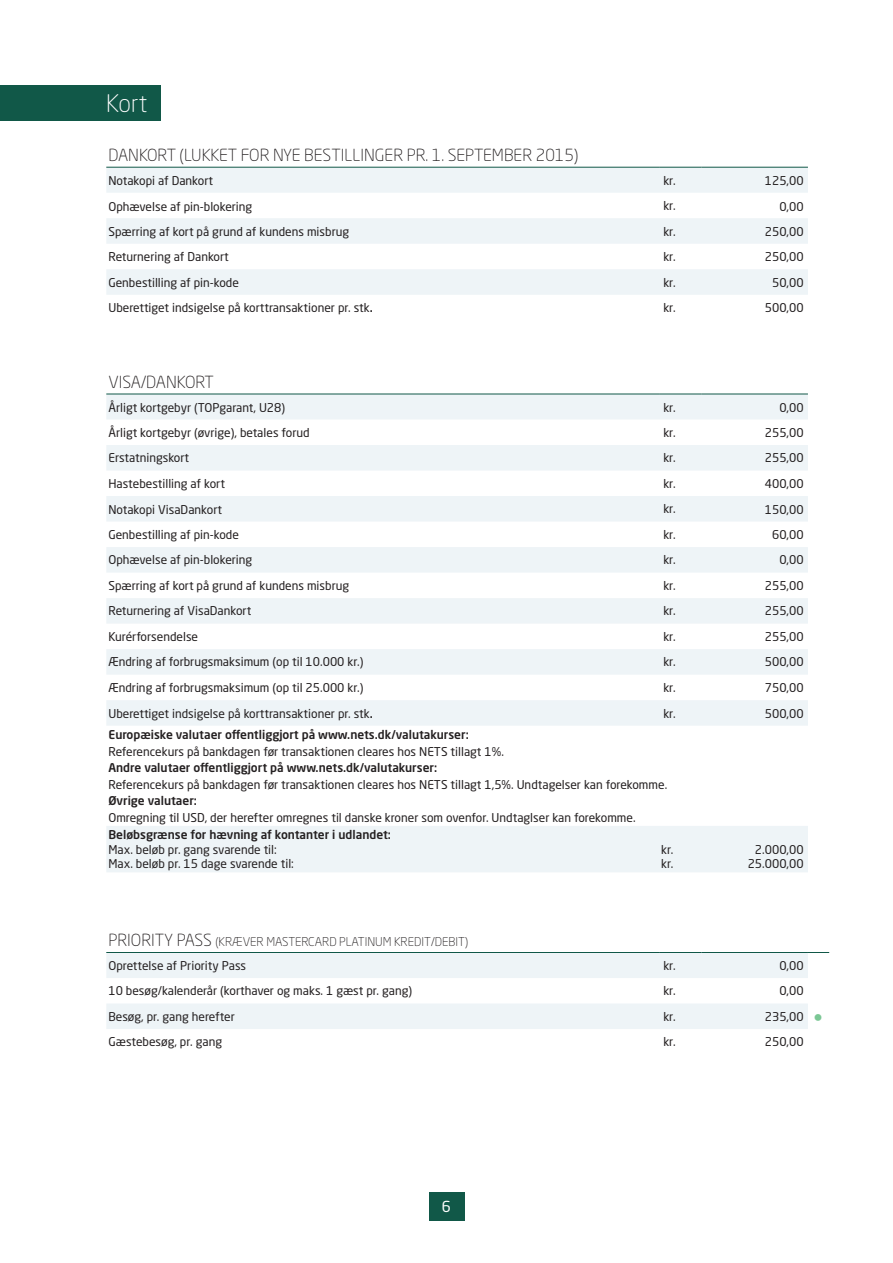
<style>
.page{position:relative;width:893px;height:1263px;background:#fff}
.page>*{position:absolute;margin:0;border:0;box-sizing:border-box;transform-origin:0 0}
.t1{font:300 24px "Neo Sans Std";color:#fff}
.t2{font:300 16.5px "Neo Sans Std";color:#231f20}
.t3{font:15px "Neo Sans Std";color:#fff}
.t4{font:12px/14.4px "Neo Sans Std";color:#231f20}
.t5{font:500 12px "Neo Sans Std";color:#231f20}
.t6{font:300 12px/23.9px "Neo Sans Std";color:#231f20}
.s1{font-weight:500}
.s2{font-size:16.5px}
.s3{font-weight:400}
</style>
<div class="page">
<svg style="left:106px;top:168px;width:702px;height:127px;fill:#eef4f7"></svg>
<hr style="left:106px;top:167px;width:553px;height:1px;background:#115848">
<hr style="left:659px;top:167px;width:43px;height:1px;background:#115848">
<hr style="left:702px;top:167px;width:106px;height:1px;background:#115848">
<svg style="left:106px;top:953px;width:702px;height:76px;fill:#eef4f7"></svg>
<hr style="left:106px;top:952px;width:553px;height:1px;background:#115848">
<hr style="left:659px;top:952px;width:43px;height:1px;background:#115848">
<hr style="left:702px;top:952px;width:106px;height:1px;background:#115848">
<svg style="left:808px;top:952px;width:21px;height:1px"></svg>
<svg style="left:106px;top:395px;width:702px;height:477px"></svg>
<hr style="left:106px;top:394px;width:553px;height:1px;background:#115848">
<hr style="left:659px;top:394px;width:43px;height:1px;background:#115848">
<hr style="left:702px;top:394px;width:106px;height:1px;background:#115848">
<div style="left:0;top:85px;width:160px;height:35px;background:#115848"></div>
<div style="left:429px;top:1192px;width:35px;height:28px;background:#115848"></div>
<h1 class="t1" style="left:106px;top:89px;width:43px">Kort</h1>
<h2 class="t2" style="left:108px;top:145px;width:471px">DANKORT (LUKKET FOR NYE BESTILLINGER PR. 1. SEPTEMBER 2015)</h2>
<p class="t4" style="left:108px;top:173px;width:106px">Notakopi af Dankort</p>
<p class="t4" style="left:663px;top:173px;width:14px">kr.</p>
<p class="t4" style="left:765px;top:173px;width:40px">125,00</p>
<p class="t4" style="left:108px;top:199px;width:145px">Ophævelse af pin-blokering</p>
<p class="t4" style="left:663px;top:198px;width:14px">kr.</p>
<p class="t4" style="left:779px;top:199px;width:26px">0,00</p>
<p class="t4" style="left:108px;top:224px;width:242px">Spærring af kort på grund af kundens misbrug</p>
<p class="t4" style="left:663px;top:224px;width:14px">kr.</p>
<p class="t4" style="left:765px;top:224px;width:40px">250,00</p>
<p class="t4" style="left:108px;top:249px;width:122px">Returnering af Dankort</p>
<p class="t4" style="left:663px;top:249px;width:14px">kr.</p>
<p class="t4" style="left:765px;top:249px;width:40px">250,00</p>
<p class="t4" style="left:108px;top:275px;width:132px">Genbestilling af pin-kode</p>
<p class="t4" style="left:663px;top:275px;width:14px">kr.</p>
<p class="t4" style="left:772px;top:275px;width:33px">50,00</p>
<p class="t4" style="left:108px;top:300px;width:266px">Uberettiget indsigelse på korttransaktioner pr. stk<span class="s1">.</span></p>
<p class="t4" style="left:663px;top:300px;width:14px">kr.</p>
<p class="t4" style="left:765px;top:300px;width:40px">500,00</p>
<h2 class="t2" style="left:108px;top:372px;width:107px">VISA/DANKORT</h2>
<p class="t4" style="left:108px;top:401px;width:178px">Årligt kortgebyr (TOPgarant, U28)</p>
<p class="t4" style="left:663px;top:401px;width:14px">kr.</p>
<p class="t4" style="left:779px;top:401px;width:26px">0,00</p>
<p class="t4" style="left:108px;top:425px;width:203px">Årligt kortgebyr (øvrige), betales forud</p>
<p class="t4" style="left:663px;top:425px;width:14px">kr.</p>
<p class="t4" style="left:765px;top:425px;width:40px">255,00</p>
<p class="t4" style="left:108px;top:451px;width:82px">Erstatningskort</p>
<p class="t4" style="left:663px;top:451px;width:14px">kr.</p>
<p class="t4" style="left:765px;top:451px;width:40px">255,00</p>
<p class="t4" style="left:108px;top:476px;width:118px">Hastebestilling af kort</p>
<p class="t4" style="left:663px;top:476px;width:14px">kr.</p>
<p class="t4" style="left:765px;top:476px;width:40px">400,00</p>
<p class="t4" style="left:108px;top:503px;width:115px">Notakopi VisaDankort</p>
<p class="t4" style="left:663px;top:502px;width:14px">kr.</p>
<p class="t4" style="left:765px;top:503px;width:40px">150,00</p>
<p class="t4" style="left:108px;top:527px;width:132px">Genbestilling af pin-kode</p>
<p class="t4" style="left:663px;top:527px;width:14px">kr.</p>
<p class="t4" style="left:772px;top:527px;width:33px">60,00</p>
<p class="t4" style="left:108px;top:553px;width:145px">Ophævelse af pin-blokering</p>
<p class="t4" style="left:663px;top:553px;width:14px">kr.</p>
<p class="t4" style="left:779px;top:553px;width:26px">0,00</p>
<p class="t4" style="left:108px;top:578px;width:242px">Spærring af kort på grund af kundens misbrug</p>
<p class="t4" style="left:663px;top:578px;width:14px">kr.</p>
<p class="t4" style="left:765px;top:578px;width:40px">255,00</p>
<p class="t4" style="left:108px;top:604px;width:144px">Returnering af VisaDankort</p>
<p class="t4" style="left:663px;top:604px;width:14px">kr.</p>
<p class="t4" style="left:765px;top:604px;width:40px">255,00</p>
<p class="t4" style="left:108px;top:629px;width:91px">Kurérforsendelse</p>
<p class="t4" style="left:663px;top:629px;width:14px">kr.</p>
<p class="t4" style="left:765px;top:629px;width:40px">255,00</p>
<p class="t4" style="left:108px;top:655px;width:256px">Ændring af forbrugsmaksimum (op til 10.000 kr.)</p>
<p class="t4" style="left:663px;top:655px;width:14px">kr.</p>
<p class="t4" style="left:765px;top:655px;width:40px">500,00</p>
<p class="t4" style="left:108px;top:680px;width:256px">Ændring af forbrugsmaksimum (op til 25.000 kr.)</p>
<p class="t4" style="left:663px;top:680px;width:14px">kr.</p>
<p class="t4" style="left:765px;top:680px;width:40px">750,00</p>
<p class="t4" style="left:108px;top:706px;width:266px">Uberettiget indsigelse på korttransaktioner pr. stk<span class="s1">.</span></p>
<p class="t4" style="left:663px;top:706px;width:14px">kr.</p>
<p class="t4" style="left:765px;top:706px;width:40px">500,00</p>
<p class="t5" style="left:108px;top:727px;width:362px">Europæiske valutaer offentliggjort på www.nets.dk/valutakurser:</p>
<p class="t4" style="left:108px;top:744px;width:397px">Referencekurs på bankdagen før transaktionen cleares hos NETS tillagt 1%.</p>
<p class="t5" style="left:108px;top:760px;width:330px">Andre valutaer offentliggjort på www.nets.dk/valutakurser:</p>
<p class="t4" style="left:108px;top:777px;width:560px">Referencekurs på bankdagen før transaktionen cleares hos NETS tillagt 1,5%. Undtagelser kan forekomme.</p>
<p class="t5" style="left:108px;top:793px;width:90px">Øvrige valutaer:</p>
<p class="t4" style="left:108px;top:810px;width:529px">Omregning til USD, der herefter omregnes til danske kroner som ovenfor. Undtaglser kan forekomme.</p>
<p class="t5" style="left:108px;top:827px;width:284px">Beløbsgrænse for hævning af kontanter i udlandet:</p>
<p class="t4" style="left:108px;top:842px;width:187px">Max. beløb pr. gang svarende til:<br>Max. beløb pr. 15 dage svarende til:</p>
<p class="t4" style="left:661px;top:842px;width:14px">kr. kr.</p>
<p class="t4" style="left:748px;top:842px;width:57px;text-align:right">2.000,00<br>25.000,00</p>
<p class="t6" style="left:108px;top:930px;width:361px"><span class="s2">PRIORITY PASS</span> (KRÆVER MASTERCARD PLATINUM KREDIT/DEBIT)<br><span class="s3">Oprettelse af Priority Pass</span></p>
<p class="t4" style="left:663px;top:958px;width:14px">kr.</p>
<p class="t4" style="left:779px;top:958px;width:26px">0,00</p>
<p class="t4" style="left:108px;top:983px;width:305px">10 besøg/kalenderår (korthaver og maks. 1 gæst pr. gang)</p>
<p class="t4" style="left:663px;top:983px;width:14px">kr.</p>
<p class="t4" style="left:779px;top:983px;width:26px">0,00</p>
<p class="t4" style="left:108px;top:1009px;width:128px">Besøg, pr. gang herefter</p>
<p class="t4" style="left:663px;top:1009px;width:14px">kr.</p>
<p class="t4" style="left:765px;top:1009px;width:40px">235,00</p>
<p class="t4" style="left:108px;top:1034px;width:115px">Gæstebesøg, pr. gang</p>
<p class="t4" style="left:663px;top:1034px;width:14px">kr.</p>
<p class="t4" style="left:765px;top:1034px;width:40px">250,00</p>
<p class="t3" style="left:442px;top:1197px;width:11px">6</p>
</div>
